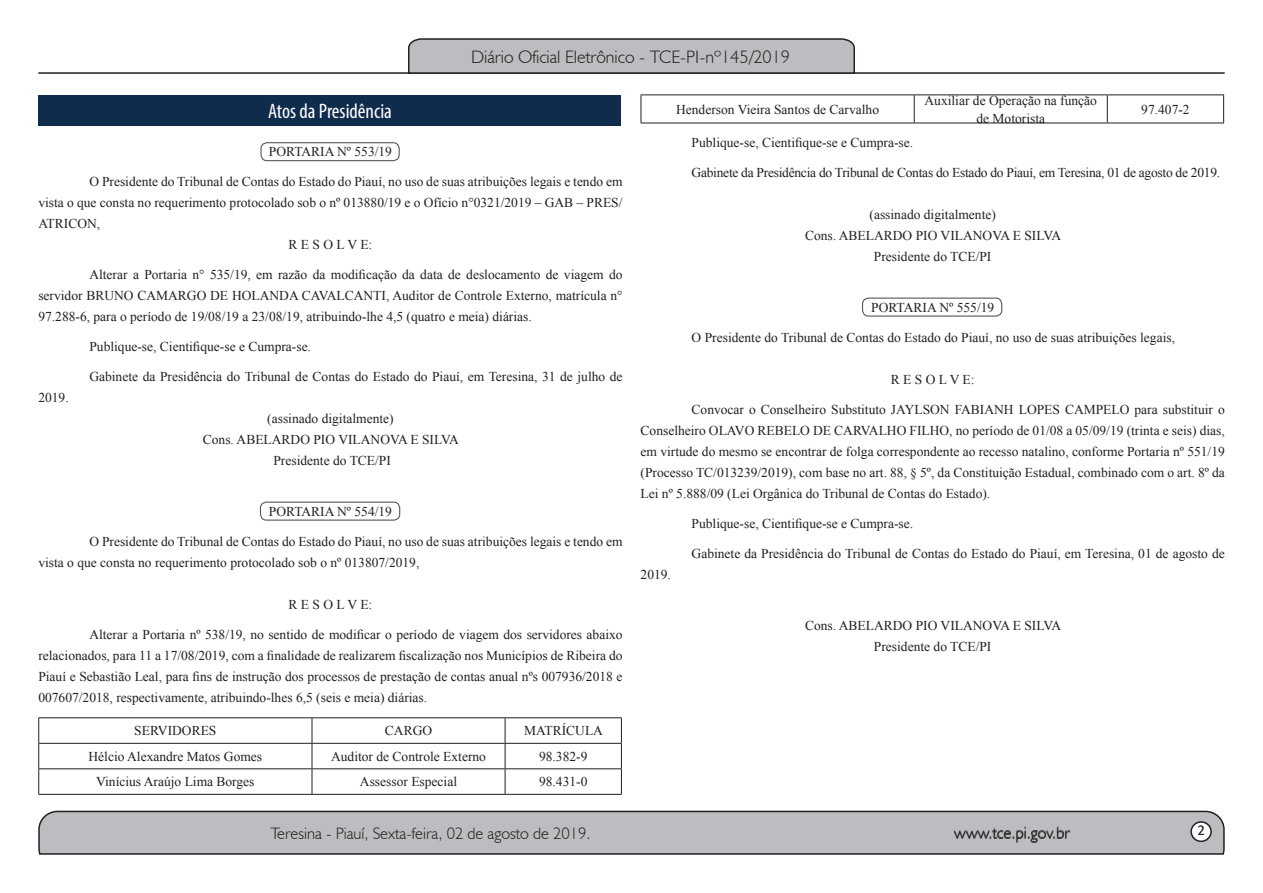
<style>
.page{position:relative;width:1263px;height:893px;background:#fff}
.page>*{position:absolute;margin:0;border:0;box-sizing:border-box;transform-origin:0 0}
.t1{font:condensed 21px "Myriad Pro";color:#fff}
.t2{font:300 18px "Humanist 521 BT";color:#231f20}
.t3{font:300 16.5px "Humanist 521 BT";color:#231f20}
.t4{font:15px "Estrangelo Edessa";color:#231f20}
.parag__12{font:13.5px/21px "Times New Roman";color:#231f20;text-align:justify}
.assinatura_centraliz{font:13.5px/18px "Times New Roman";color:#231f20;text-align:center}
.parag__12-2{font:13.5px "Times New Roman";letter-spacing:-.02em;color:#231f20}
</style>
<div class="page">
<svg style="left:38px;top:810px;width:1187px;height:45px;background:#b3b3b6"></svg>
<div style="left:1191px;top:822px;width:20px;height:19px;background:#fff;border-radius:50%"></div>
<div style="left:1190px;top:821px;width:22px;height:21px;border:2px solid #231f20;border-radius:50%"></div>
<hr style="left:38px;top:72px;width:1187px;height:2px;background:#231f20">
<svg style="left:407px;top:38px;width:449px;height:36px;background:#aeafb2"></svg>
<div style="left:260px;top:502px;width:140px;height:19px;border:1px solid #57585a;border-radius:6px"></div>
<div style="left:862px;top:298px;width:140px;height:19px;border:1px solid #57585a;border-radius:6px"></div>
<div style="left:260px;top:142px;width:140px;height:19px;border:1px solid #57585a;border-radius:6px"></div>
<div style="left:39px;top:95px;width:582px;height:31px;background:#102c4d"></div>
<hr style="left:38px;top:717px;width:274px;height:1px;background:#231f20">
<hr style="left:312px;top:717px;width:193px;height:1px;background:#231f20">
<hr style="left:505px;top:717px;width:117px;height:1px;background:#231f20">
<hr style="left:38px;top:743px;width:274px;height:1px;background:#231f20">
<hr style="left:312px;top:743px;width:193px;height:1px;background:#231f20">
<hr style="left:505px;top:743px;width:117px;height:1px;background:#231f20">
<hr style="left:38px;top:768px;width:274px;height:1px;background:#231f20">
<hr style="left:312px;top:768px;width:193px;height:1px;background:#231f20">
<hr style="left:505px;top:768px;width:117px;height:1px;background:#231f20">
<hr style="left:38px;top:794px;width:274px;height:1px;background:#231f20">
<hr style="left:312px;top:794px;width:193px;height:1px;background:#231f20">
<hr style="left:505px;top:794px;width:117px;height:1px;background:#231f20">
<svg style="left:38px;top:718px;width:1px;height:76px"></svg>
<svg style="left:312px;top:718px;width:1px;height:76px"></svg>
<svg style="left:505px;top:718px;width:1px;height:76px"></svg>
<svg style="left:621px;top:718px;width:1px;height:76px"></svg>
<hr style="left:641px;top:95px;width:273px;height:1px;background:#231f20">
<hr style="left:914px;top:95px;width:193px;height:1px;background:#231f20">
<hr style="left:1107px;top:95px;width:117px;height:1px;background:#231f20">
<hr style="left:641px;top:123px;width:273px;height:1px;background:#231f20">
<hr style="left:914px;top:123px;width:193px;height:1px;background:#231f20">
<hr style="left:1107px;top:123px;width:117px;height:1px;background:#231f20">
<svg style="left:641px;top:95px;width:1px;height:28px"></svg>
<svg style="left:914px;top:95px;width:1px;height:28px"></svg>
<svg style="left:1107px;top:95px;width:1px;height:28px"></svg>
<svg style="left:1223px;top:95px;width:1px;height:28px"></svg>
<h2 class="t2" style="left:471px;top:46px;width:320px">Diário Oficial Eletrônico - TCE-PI-nº145/2019</h2>
<p class="t1" style="left:268px;top:99px;width:125px">Atos da Presidência</p>
<p class="assinatura_centraliz" style="left:269px;top:143px;width:125px">PORTARIA Nº 553/19</p>
<p class="parag__12" style="left:38px;top:171px;width:586px;text-indent:51px">O Presidente do Tribunal de Contas do Estado do Piauí, no uso de suas atribuições legais e tendo em vista o que consta no requerimento protocolado sob o nº 013880/19 e o Ofício n°0321/2019 – GAB – PRES/ ATRICON,</p>
<p class="assinatura_centraliz" style="left:289px;top:236px;width:85px">R E S O L V E:</p>
<p class="parag__12" style="left:38px;top:264px;width:586px;text-indent:51px">Alterar a Portaria n° 535/19, em razão da modificação da data de deslocamento de viagem do servidor BRUNO CAMARGO DE HOLANDA CAVALCANTI, Auditor de Controle Externo, matrícula n° 97.288-6, para o período de 19/08/19 a 23/08/19, atribuindo-lhe 4,5 (quatro e meia) diárias.</p>
<p class="parag__12" style="left:89px;top:336px;width:223px">Publique-se, Cientifique-se e Cumpra-se.</p>
<p class="parag__12" style="left:89px;top:366px;width:535px">Gabinete da Presidência do Tribunal de Contas do Estado do Piauí, em Teresina, 31 de julho de</p>
<p class="parag__12" style="left:38px;top:387px;width:32px">2019.</p>
<p class="assinatura_centraliz" style="left:267px;top:410px;width:128px">(assinado digitalmente)</p>
<p class="assinatura_centraliz" style="left:203px;top:431px;width:258px">Cons. ABELARDO PIO VILANOVA E SILVA</p>
<p class="assinatura_centraliz" style="left:273px;top:452px;width:119px">Presidente do TCE/PI</p>
<p class="assinatura_centraliz" style="left:269px;top:503px;width:125px">PORTARIA Nº 554/19</p>
<p class="parag__12" style="left:38px;top:531px;width:586px;text-indent:51px">O Presidente do Tribunal de Contas do Estado do Piauí, no uso de suas atribuições legais e tendo em vista o que consta no requerimento protocolado sob o nº 013807/2019,</p>
<p class="assinatura_centraliz" style="left:289px;top:596px;width:85px">R E S O L V E:</p>
<p class="parag__12" style="left:38px;top:624px;width:586px;text-indent:51px">Alterar a Portaria nº 538/19, no sentido de modificar o período de viagem dos servidores abaixo relacionados, para 11 a 17/08/2019, com a finalidade de realizarem fiscalização nos Municípios de Ribeira do Piauí e Sebastião Leal, para fins de instrução dos processos de prestação de contas anual nºs 007936/2018 e 007607/2018, respectivamente, atribuindo-lhes 6,5 (seis e meia) diárias.</p>
<p class="assinatura_centraliz" style="left:134px;top:721px;width:84px">SERVIDORES</p>
<p class="assinatura_centraliz" style="left:385px;top:721px;width:49px">CARGO</p>
<p class="assinatura_centraliz" style="left:524px;top:721px;width:80px">MATRÍCULA</p>
<p class="assinatura_centraliz" style="left:89px;top:747px;width:175px">Hélcio Alexandre Matos Gomes</p>
<p class="assinatura_centraliz" style="left:331px;top:747px;width:156px">Auditor de Controle Externo</p>
<p class="assinatura_centraliz" style="left:539px;top:747px;width:50px">98.382-9</p>
<p class="assinatura_centraliz" style="left:96px;top:772px;width:160px">Vinícius Araújo Lima Borges</p>
<p class="assinatura_centraliz" style="left:360px;top:772px;width:99px">Assessor Especial</p>
<p class="assinatura_centraliz" style="left:539px;top:772px;width:50px">98.431-0</p>
<p class="assinatura_centraliz" style="left:676px;top:100px;width:204px">Henderson Vieira Santos de Carvalho</p>
<p class="assinatura_centraliz" style="left:924px;top:91px;width:174px">Auxiliar de Operação na função de Motorista</p>
<p class="assinatura_centraliz" style="left:1141px;top:100px;width:50px">97.407-2</p>
<p class="parag__12" style="left:692px;top:132px;width:223px">Publique-se, Cientifique-se e Cumpra-se.</p>
<p class="parag__12-2" style="left:692px;top:164px;width:530px">Gabinete da Presidência do Tribunal de Contas do Estado do Piauí, em Teresina, 01 de agosto de 2019.</p>
<p class="assinatura_centraliz" style="left:869px;top:206px;width:128px">(assinado digitalmente)</p>
<p class="assinatura_centraliz" style="left:805px;top:227px;width:258px">Cons. ABELARDO PIO VILANOVA E SILVA</p>
<p class="assinatura_centraliz" style="left:874px;top:248px;width:119px">Presidente do TCE/PI</p>
<p class="assinatura_centraliz" style="left:871px;top:299px;width:125px">PORTARIA Nº 555/19</p>
<p class="parag__12" style="left:692px;top:327px;width:485px">O Presidente do Tribunal de Contas do Estado do Piauí, no uso de suas atribuições legais,</p>
<p class="assinatura_centraliz" style="left:891px;top:371px;width:85px">R E S O L V E:</p>
<p class="parag__12" style="left:641px;top:399px;width:586px;text-indent:51px">Convocar o Conselheiro Substituto JAYLSON FABIANH LOPES CAMPELO para substituir o Conselheiro OLAVO REBELO DE CARVALHO FILHO, no período de 01/08 a 05/09/19 (trinta e seis) dias, em virtude do mesmo se encontrar de folga correspondente ao recesso natalino, conforme Portaria nº 551/19 (Processo TC/013239/2019), com base no art. 88, § 5º, da Constituição Estadual, combinado com o art. 8º da Lei nº 5.888/09 (Lei Orgânica do Tribunal de Contas do Estado).</p>
<p class="parag__12" style="left:692px;top:513px;width:223px">Publique-se, Cientifique-se e Cumpra-se.</p>
<p class="parag__12" style="left:692px;top:543px;width:535px">Gabinete da Presidência do Tribunal de Contas do Estado do Piauí, em Teresina, 01 de agosto de</p>
<p class="parag__12" style="left:641px;top:564px;width:32px">2019.</p>
<p class="assinatura_centraliz" style="left:805px;top:617px;width:258px">Cons. ABELARDO PIO VILANOVA E SILVA</p>
<p class="assinatura_centraliz" style="left:874px;top:638px;width:119px">Presidente do TCE/PI</p>
<p class="t3" style="left:271px;top:823px;width:322px">Teresina - Piauí, Sexta-feira, 02 de agosto de 2019.</p>
<p class="t3" style="left:954px;top:822px;width:117px">www.tce.pi.gov.br</p>
<p class="t4" style="left:1197px;top:823px;width:9px">2</p>
</div>
